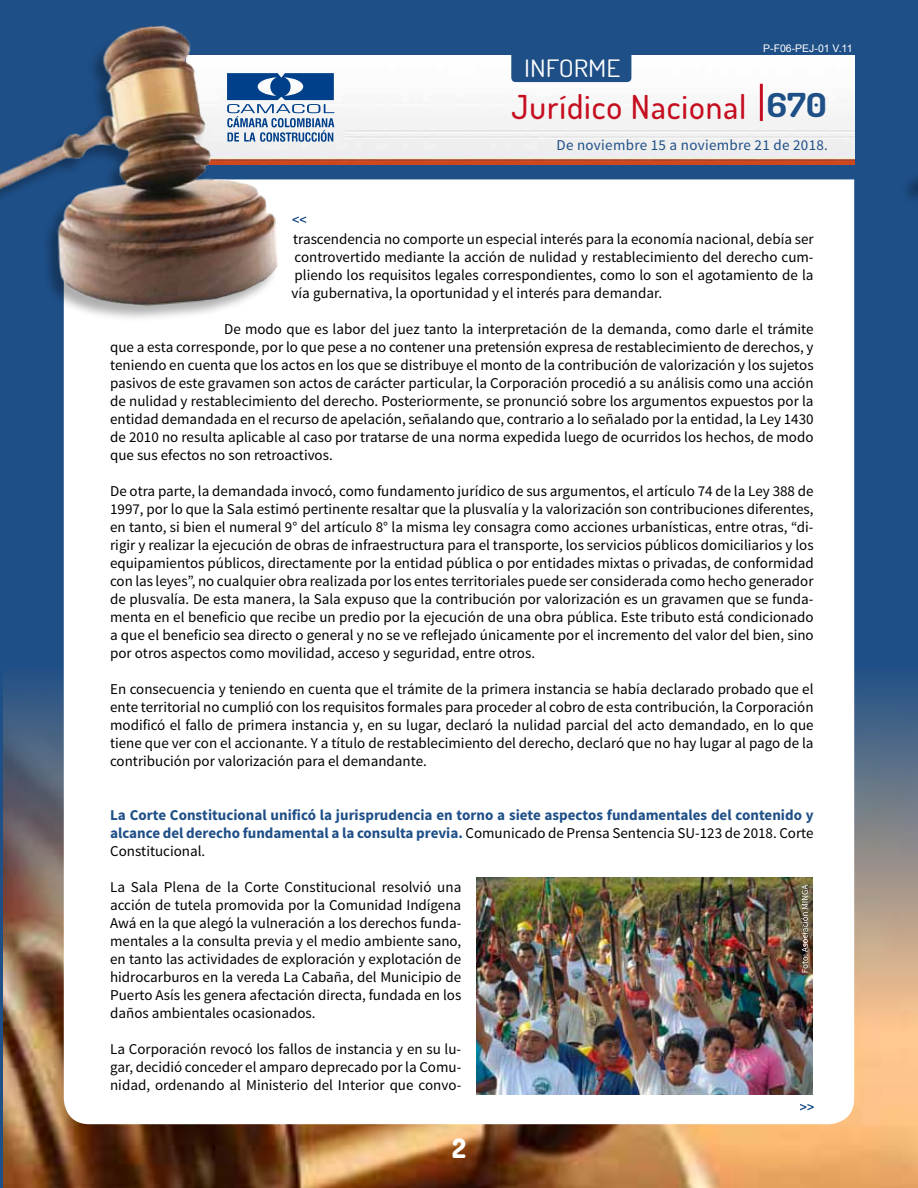
<style>
.page{position:relative;width:918px;height:1188px;background:#1e4f87}
.page>*{position:absolute;margin:0;border:0;box-sizing:border-box;transform-origin:0 0}
.t1{font:500 33px "Dosis";letter-spacing:.03em;color:#c50e1f}
.t2{font:800 27px "Dosis";color:#fff}
.t3{font:24px "Dosis";color:#fff;scale:1.14 1}
.t4{font:15px/18px "Source Sans Pro";color:#000;text-align:justify}
.t5{font:700 15px/18px "Source Sans Pro";color:#1e4f87;text-align:justify}
.t6{font:15px "Source Sans Pro";letter-spacing:.02em;color:#1e4f87}
.t7{font:10.5px "Arial";color:#fff}
.s1{font-weight:700;color:#1e4f87}
.s2{font-weight:400;color:#000}
</style>
<div class="page">
<img style="left:4px;top:665px;width:914px;height:523px">
<div style="left:64px;top:179px;width:790px;height:945px;background:#fff"></div>
<img style="left:281px;top:55px;width:573px;height:109px">
<div style="left:511px;top:37px;width:120px;height:45px;background:#1e4f87;border-radius:4px"></div>
<hr style="left:760px;top:84px;width:3px;height:37px;background:#c50e1f">
<div style="left:0;top:26px;width:278px;height:297px;background:#000;opacity:.32"></div>
<img style="left:0;top:25px;width:281px;height:291px">
<svg style="left:227px;top:73px;width:107px;height:69px;background:#7898be"></svg>
<svg style="left:292px;top:216px;width:14px;height:7px"></svg>
<svg style="left:800px;top:1104px;width:14px;height:6px"></svg>
<img style="left:476px;top:877px;width:337px;height:217px">
<svg style="left:801px;top:885px;width:7px;height:87px"></svg>
<h3 class="t3" style="left:524px;top:53px;width:86px">INFORME</h3>
<p class="t7" style="left:763px;top:42px;width:91px">P-F06-PEJ-01 V.11</p>
<h1 class="t1" style="left:512px;top:85px;width:317px">Jurídico Nacional <span class="s1">670</span></h1>
<p class="t6" style="left:557px;top:136px;width:273px">De noviembre 15 a noviembre 21 de 2018.</p>
<p class="t4" style="left:292px;top:231px;width:524px">trascendencia no comporte un especial interés para la economía nacional, debía ser controvertido mediante la acción de nulidad y restablecimiento del derecho cum&shy;pliendo los requisitos legales correspondientes, como lo son el agotamiento de la vía gubernativa, la oportunidad y el interés para demandar.</p>
<p class="t4" style="left:110px;top:321px;width:705px;text-indent:114px">De modo que es labor del juez tanto la interpretación de la demanda, como darle el trámite que a esta corresponde, por lo que pese a no contener una pretensión expresa de restablecimiento de derechos, y teniendo en cuenta que los actos en los que se distribuye el monto de la contribución de valorización y los sujetos pasivos de este gravamen son actos de carácter particular, la Corporación procedió a su análisis como una acción de nulidad y restablecimiento del derecho. Posteriormente, se pronunció sobre los argumentos expuestos por la entidad demandada en el recurso de apelación, señalando que, contrario a lo señalado por la entidad, la Ley 1430 de 2010 no resulta aplicable al caso por tratarse de una norma expedida luego de ocurridos los hechos, de modo que sus efectos no son retroactivos.</p>
<p class="t4" style="left:110px;top:483px;width:705px">De otra parte, la demandada invocó, como fundamento jurídico de sus argumentos, el artículo 74 de la Ley 388 de 1997, por lo que la Sala estimó pertinente resaltar que la plusvalía y la valorización son contribuciones diferentes, en tanto, si bien el numeral 9° del artículo 8° la misma ley consagra como acciones urbanísticas, entre otras, “di&shy;rigir y realizar la ejecución de obras de infraestructura para el transporte, los servicios públicos domiciliarios y los equipamientos públicos, directamente por la entidad pública o por entidades mixtas o privadas, de conformidad con las leyes”, no cualquier obra realizada por los entes territoriales puede ser considerada como hecho generador de plusvalía. De esta manera, la Sala expuso que la contribución por valorización es un gravamen que se funda&shy;menta en el beneficio que recibe un predio por la ejecución de una obra pública. Este tributo está condicionado a que el beneficio sea directo o general y no se ve reflejado únicamente por el incremento del valor del bien, sino por otros aspectos como movilidad, acceso y seguridad, entre otros.</p>
<p class="t4" style="left:110px;top:681px;width:705px">En consecuencia y teniendo en cuenta que el trámite de la primera instancia se había declarado probado que el ente territorial no cumplió con los requisitos formales para proceder al cobro de esta contribución, la Corporación modificó el fallo de primera instancia y, en su lugar, declaró la nulidad parcial del acto demandado, en lo que tiene que ver con el accionante. Y a título de restablecimiento del derecho, declaró que no hay lugar al pago de la contribución por valorización para el demandante.</p>
<p class="t5" style="left:110px;top:807px;width:705px">La Corte Constitucional unificó la jurisprudencia en torno a siete aspectos fundamentales del contenido y alcance del derecho fundamental a la consulta previa. <span class="s2">Comunicado de Prensa Sentencia SU-123 de 2018. Corte Constitucional.</span></p>
<p class="t4" style="left:110px;top:879px;width:353px">La Sala Plena de la Corte Constitucional resolvió una acción de tutela promovida por la Comunidad Indígena Awá en la que alegó la vulneración a los derechos funda&shy;mentales a la consulta previa y el medio ambiente sano, en tanto las actividades de exploración y explotación de hidrocarburos en la vereda La Cabaña, del Municipio de Puerto Asís les genera afectación directa, fundada en los daños ambientales ocasionados.</p>
<p class="t4" style="left:110px;top:1041px;width:353px">La Corporación revocó los fallos de instancia y en su lu&shy;gar, decidió conceder el amparo deprecado por la Comu&shy;nidad, ordenando al Ministerio del Interior que convo-</p>
<h2 class="t2" style="left:452px;top:1131px;width:15px">2</h2>
</div>
